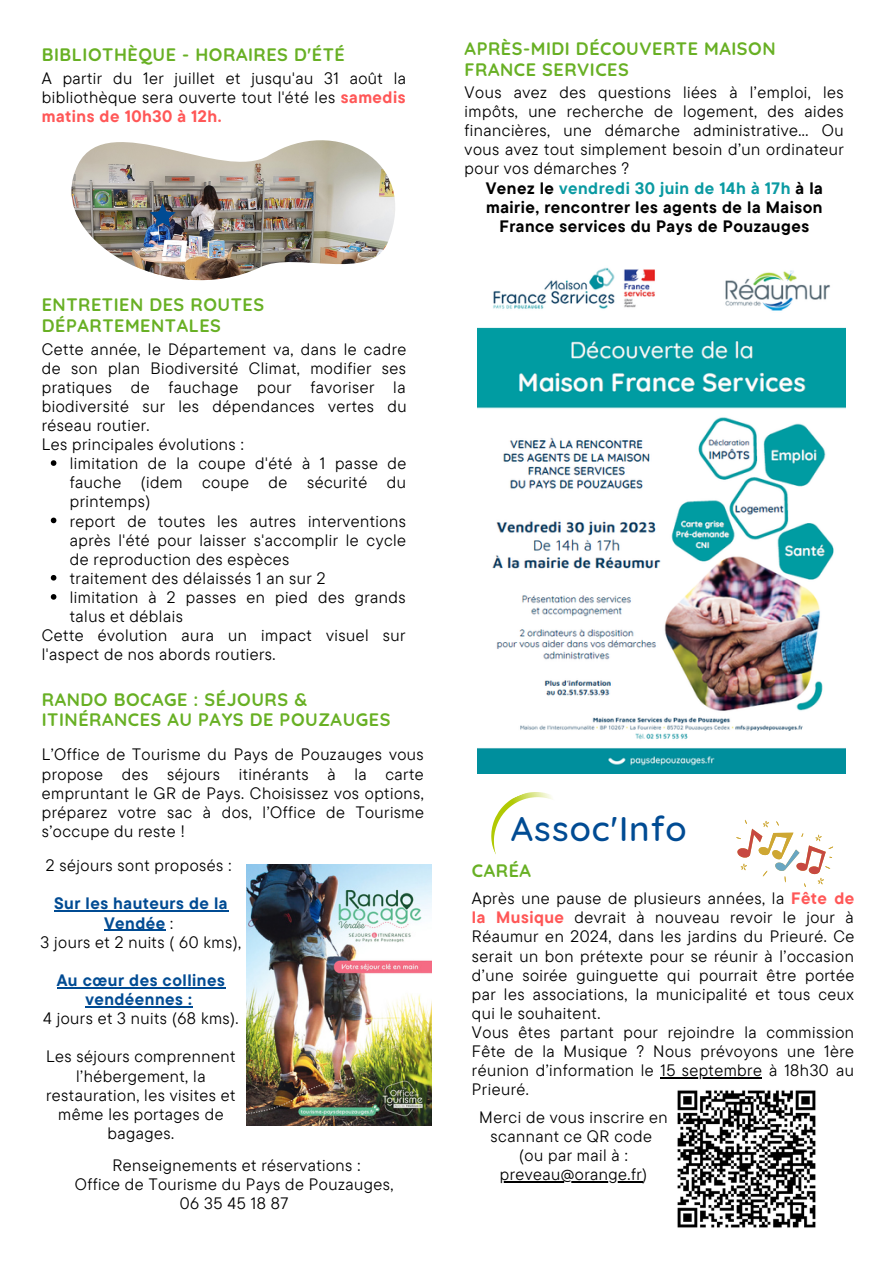
<style>
.page{position:relative;width:893px;height:1264px;background:#fff}
.page>*{position:absolute;margin:0;border:0;box-sizing:border-box;transform-origin:0 0}
.t1{font:500 34.8px "Quicksand";letter-spacing:.03em;color:#004b93}
.t2{font:700 18px/20.2px "Quicksand";letter-spacing:.03em;color:#68b024}
.t3{font:16.5px/19px "TT Commons Pro";letter-spacing:.03em;color:#000;text-align:justify}
.t4{font:700 16.5px/19px "TT Commons Pro";letter-spacing:.03em;color:#000;text-align:center}
.t5{font:700 16.5px/19px "TT Commons Pro";letter-spacing:.03em;color:#004b93;text-align:center}
.s1{font-weight:700;color:#ff5757}
.s2{font-weight:400;color:#000}
.s3{color:#0a9aa2}
</style>
<div class="page">
<svg style="left:491px;top:792px;width:62px;height:63px"></svg>
<img style="left:477px;top:267px;width:368px;height:507px">
<img style="left:247px;top:864px;width:184px;height:261px">
<img style="left:71px;top:140px;width:324px;height:140px">
<svg style="left:150px;top:203px;width:26px;height:24px"></svg>
<img style="left:677px;top:1090px;width:139px;height:138px">
<svg style="left:736px;top:819px;width:97px;height:68px"></svg>
<svg style="left:51px;top:460px;width:5px;height:6px"></svg>
<svg style="left:51px;top:517px;width:5px;height:6px"></svg>
<svg style="left:51px;top:575px;width:5px;height:5px"></svg>
<svg style="left:51px;top:594px;width:5px;height:5px"></svg>
<hr style="left:54px;top:910px;width:174px;height:1px;background:#004b93">
<hr style="left:104px;top:929px;width:62px;height:1px;background:#004b93">
<hr style="left:57px;top:987px;width:168px;height:1px;background:#004b93">
<hr style="left:85px;top:1006px;width:107px;height:1px;background:#004b93">
<hr style="left:660px;top:1077px;width:102px;height:1px;background:#000">
<hr style="left:500px;top:1181px;width:142px;height:1px;background:#000">
<p class="t2" style="left:42px;top:44px;width:304px">BIBLIOTHÈQUE - HORAIRES D'ÉTÉ</p>
<p class="t3" style="left:42px;top:68px;width:366px">A partir du 1er juillet et jusqu'au 31 août la bibliothèque sera ouverte tout l'été les <span class="s1">samedis matins de 10h30 à 12h.</span></p>
<p class="t2" style="left:42px;top:294px;width:224px">ENTRETIEN DES ROUTES<br>DÉPARTEMENTALES</p>
<p class="t3" style="left:42px;top:339px;width:366px">Cette année, le Département va, dans le cadre de son plan Biodiversité Climat, modifier ses pratiques de fauchage pour favoriser la biodiversité sur les dépendances vertes du réseau routier.</p>
<p class="t3" style="left:42px;top:434px;width:203px">Les principales évolutions :</p>
<p class="t3" style="left:70px;top:453px;width:338px">limitation de la coupe d'été à 1 passe de fauche (idem coupe de sécurité du printemps)</p>
<p class="t3" style="left:70px;top:511px;width:338px">report de toutes les autres interventions après l'été pour laisser s'accomplir le cycle de reproduction des espèces</p>
<p class="t3" style="left:70px;top:568px;width:257px">traitement des délaissés 1 an sur 2</p>
<p class="t3" style="left:70px;top:587px;width:337px">limitation à 2 passes en pied des grands talus et déblais</p>
<p class="t3" style="left:42px;top:625px;width:365px">Cette évolution aura un impact visuel sur l'aspect de nos abords routiers.</p>
<p class="t2" style="left:42px;top:689px;width:350px">RANDO BOCAGE : SÉJOURS &amp;<br>ITINÉRANCES AU PAYS DE POUZAUGES</p>
<p class="t3" style="left:42px;top:744px;width:384px">L’Office de Tourisme du Pays de Pouzauges vous propose des séjours itinérants à la carte empruntant le GR de Pays. Choisissez vos options, préparez votre sac à dos, l’Office de Tourisme s’occupe du reste !</p>
<p class="t3" style="left:46px;top:855px;width:187px">2 séjours sont proposés :</p>
<p class="t5" style="left:54px;top:893px;width:175px">Sur les hauteurs de la<br>Vendée <span class="s2">:</span></p>
<p class="t3" style="left:41px;top:931px;width:202px">3 jours et 2 nuits ( 60 kms),</p>
<p class="t5" style="left:57px;top:970px;width:169px">Au cœur des collines vendéennes :</p>
<p class="t3" style="left:43px;top:1008px;width:197px">4 jours et 3 nuits (68 kms).</p>
<p class="t3" style="left:46px;top:1046px;width:191px;text-align:center">Les séjours comprennent l’hébergement, la restauration, les visites et même les portages de bagages.</p>
<p class="t3" style="left:112px;top:1154px;width:249px">Renseignements et réservations :</p>
<p class="t3" style="left:75px;top:1173px;width:320px">Office de Tourisme du Pays de Pouzauges,</p>
<p class="t3" style="left:180px;top:1193px;width:110px">06 35 45 18 87</p>
<p class="t2" style="left:464px;top:38px;width:312px">APRÈS-MIDI DÉCOUVERTE MAISON<br>FRANCE SERVICES</p>
<p class="t3" style="left:464px;top:82px;width:380px">Vous avez des questions liées à l’emploi, les impôts, une recherche de logement, des aides financières, une démarche administrative… Ou vous avez tout simplement besoin d’un ordinateur pour vos démarches ?</p>
<p class="t4" style="left:485px;top:178px;width:338px">Venez le <span class="s3">vendredi 30 juin de 14h à 17h</span> à la mairie, rencontrer les agents de la Maison<br>France services du Pays de Pouzauges</p>
<p class="t1" style="left:511px;top:806px;width:177px">Assoc'Info</p>
<p class="t2" style="left:472px;top:860px;width:61px">CARÉA</p>
<p class="t3" style="left:472px;top:888px;width:384px">Après une pause de plusieurs années, la <span class="s1">Fête de la Musique</span> devrait à nouveau revoir le jour à Réaumur en 2024, dans les jardins du Prieuré. Ce serait un bon prétexte pour se réunir à l’occasion d’une soirée guinguette qui pourrait être portée par les associations, la municipalité et tous ceux qui le souhaitent.</p>
<p class="t3" style="left:472px;top:1022px;width:383px">Vous êtes partant pour rejoindre la commission Fête de la Musique ? Nous prévoyons une 1ère réunion d’information le 15 septembre à 18h30 au Prieuré.</p>
<p class="t3" style="left:479px;top:1106px;width:190px;text-align:center">Merci de vous inscrire en scannant ce QR code</p>
<p class="t3" style="left:500px;top:1145px;width:149px;text-align:center">(ou par mail à : preveau@orange.fr)</p>
</div>
